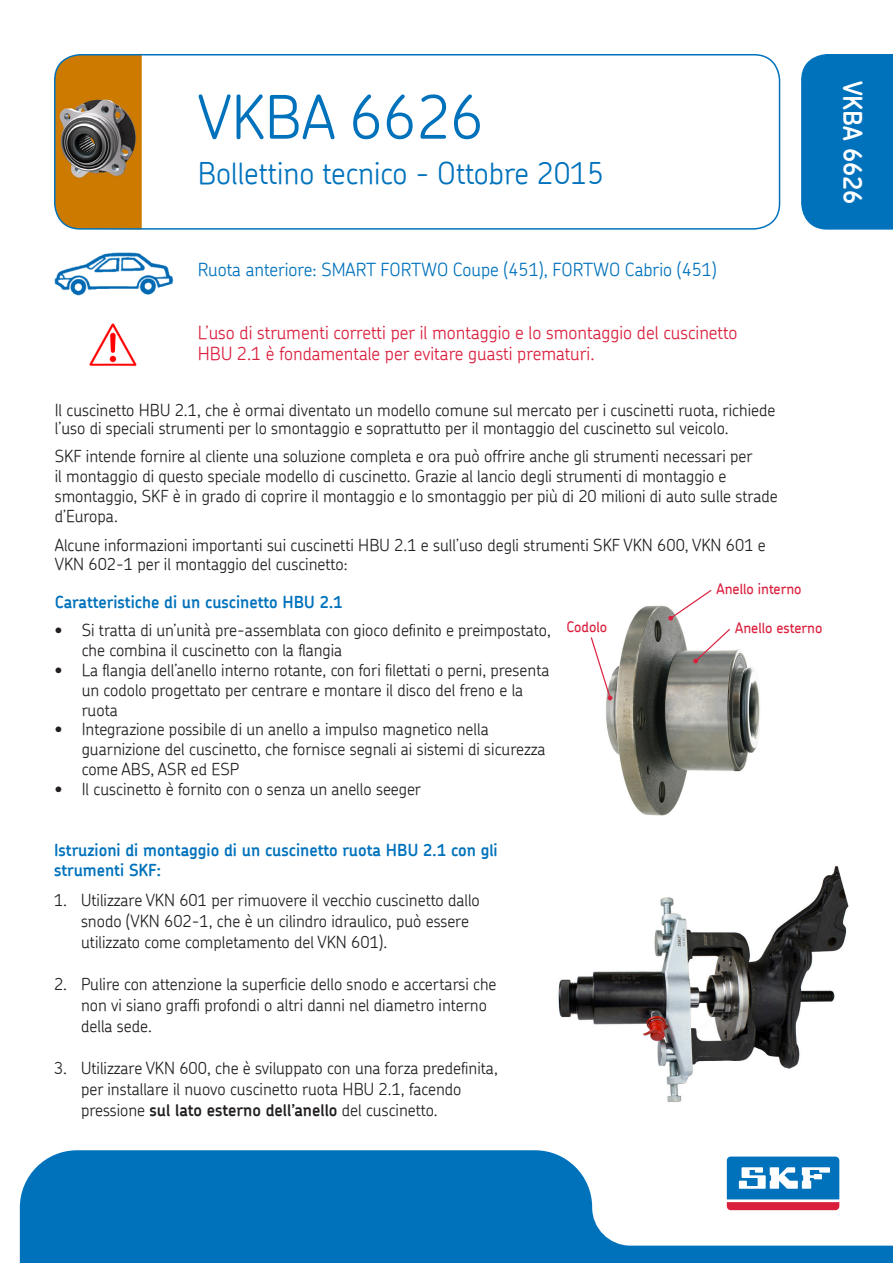
<style>
.page{position:relative;width:893px;height:1263px;background:#fff}
.page>*{position:absolute;margin:0;border:0;box-sizing:border-box;transform-origin:0 0}
.aa_title{font:300 60px "SKF Chevin";color:#0072bc}
.ab_subtitle{font:300 30px "SKF Chevin";color:#0072bc}
.ac_code_side{font:600 25.5px "SKF Chevin";color:#fff}
.ae_red_body_bigger{font:300 18px/21px "SKF Chevin";color:#da1f3d}
.ad_blue_body_bigger{font:300 18px "SKF Chevin";color:#0072bc}
.af_body{font:300 16.5px/19.8px "SKF Chevin";color:#231f20}
.ag_blue_heading{font:600 16.5px/19.8px "SKF Chevin";color:#0072bc}
.aj_image_red{font:500 14.4px "SKF Chevin";color:#da1f3d}
.s1{font-weight:600}
</style>
<div class="page">
<img style="left:55px;top:54px;width:87px;height:175px">
<div style="left:54px;top:54px;width:726px;height:176px;border:2px solid #0072bc;border-radius:26px"></div>
<img style="left:54px;top:253px;width:119px;height:43px">
<img style="left:89px;top:323px;width:48px;height:44px">
<div style="left:801px;top:54px;width:92px;height:176px;background:#0072bc"></div>
<img style="left:606px;top:605px;width:154px;height:211px">
<svg style="left:590px;top:636px;width:22px;height:64px"></svg>
<svg style="left:693px;top:627px;width:38px;height:36px"></svg>
<svg style="left:668px;top:589px;width:45px;height:32px"></svg>
<img style="left:558px;top:866px;width:291px;height:236px">
<svg style="left:20px;top:1150px;width:873px;height:113px;fill:#0072bc"></svg>
<svg style="left:724px;top:1154px;width:118px;height:59px"></svg>
<svg style="left:727px;top:1156px;width:112px;height:54px"></svg>
<p class="aa_title" style="left:198px;top:78px;width:288px">VKBA 6626</p>
<p class="ab_subtitle" style="left:198px;top:154px;width:408px">Bollettino tecnico - Ottobre 2015</p>
<p class="ac_code_side" style="left:869px;top:81px;width:126px;rotate:90deg">VKBA 6626</p>
<p class="ad_blue_body_bigger" style="left:198px;top:258px;width:521px">Ruota anteriore: SMART FORTWO Coupe (451), FORTWO Cabrio (451)</p>
<p class="ae_red_body_bigger" style="left:198px;top:322px;width:541px">L’uso di strumenti corretti per il montaggio e lo smontaggio del cuscinetto<br>HBU 2.1 è fondamentale per evitare guasti prematuri.</p>
<p class="af_body" style="left:55px;top:400px;width:722px;line-height:18px">Il cuscinetto HBU 2.1, che è ormai diventato un modello comune sul mercato per i cuscinetti ruota, richiede l’uso di speciali strumenti per lo smontaggio e soprattutto per il montaggio del cuscinetto sul veicolo.</p>
<p class="af_body" style="left:55px;top:446px;width:724px">SKF intende fornire al cliente una soluzione completa e ora può offrire anche gli strumenti necessari per<br>il montaggio di questo speciale modello di cuscinetto. Grazie al lancio degli strumenti di montaggio e smontaggio, SKF è in grado di coprire il montaggio e lo smontaggio per più di 20 milioni di auto sulle strade d’Europa.</p>
<p class="af_body" style="left:55px;top:534px;width:713px">Alcune informazioni importanti sui cuscinetti HBU 2.1 e sull’uso degli strumenti SKF VKN 600, VKN 601 e<br>VKN 602-1 per il montaggio del cuscinetto:</p>
<p class="ag_blue_heading" style="left:55px;top:591px;width:290px">Caratteristiche di un cuscinetto HBU 2.1</p>
<p class="af_body" style="left:82px;top:620px;width:471px;text-indent:-27px">• Si tratta di un’unità pre-assemblata con gioco definito e preimpostato, che combina il cuscinetto con la flangia</p>
<p class="af_body" style="left:82px;top:660px;width:469px;text-indent:-27px">• La flangia dell’anello interno rotante, con fori filettati o perni, presenta un codolo progettato per centrare e montare il disco del freno e la ruota</p>
<p class="af_body" style="left:82px;top:719px;width:465px;text-indent:-27px">• Integrazione possibile di un anello a impulso magnetico nella guarnizione del cuscinetto, che fornisce segnali ai sistemi di sicurezza come ABS, ASR ed ESP</p>
<p class="af_body" style="left:55px;top:778px;width:368px">• Il cuscinetto è fornito con o senza un anello seeger</p>
<p class="aj_image_red" style="left:717px;top:580px;width:86px">Anello interno</p>
<p class="aj_image_red" style="left:567px;top:617px;width:42px">Codolo</p>
<p class="aj_image_red" style="left:735px;top:618px;width:89px">Anello esterno</p>
<p class="ag_blue_heading" style="left:54px;top:840px;width:445px">Istruzioni di montaggio di un cuscinetto ruota HBU 2.1 con gli strumenti SKF:</p>
<p class="af_body" style="left:81px;top:889px;width:400px;line-height:21px;text-indent:-27px">1. Utilizzare VKN 601 per rimuovere il vecchio cuscinetto dallo snodo (VKN 602-1, che è un cilindro idraulico, può essere utilizzato come completamento del VKN 601).</p>
<p class="af_body" style="left:81px;top:973px;width:417px;line-height:21px;text-indent:-27px">2. Pulire con attenzione la superficie dello snodo e accertarsi che non vi siano graffi profondi o altri danni nel diametro interno della sede.</p>
<p class="af_body" style="left:81px;top:1057px;width:418px;line-height:21px;text-indent:-27px">3. Utilizzare VKN 600, che è sviluppato con una forza predefinita, per installare il nuovo cuscinetto ruota HBU 2.1, facendo pressione <span class="s1">sul lato esterno dell’anello</span> del cuscinetto.</p>
</div>
